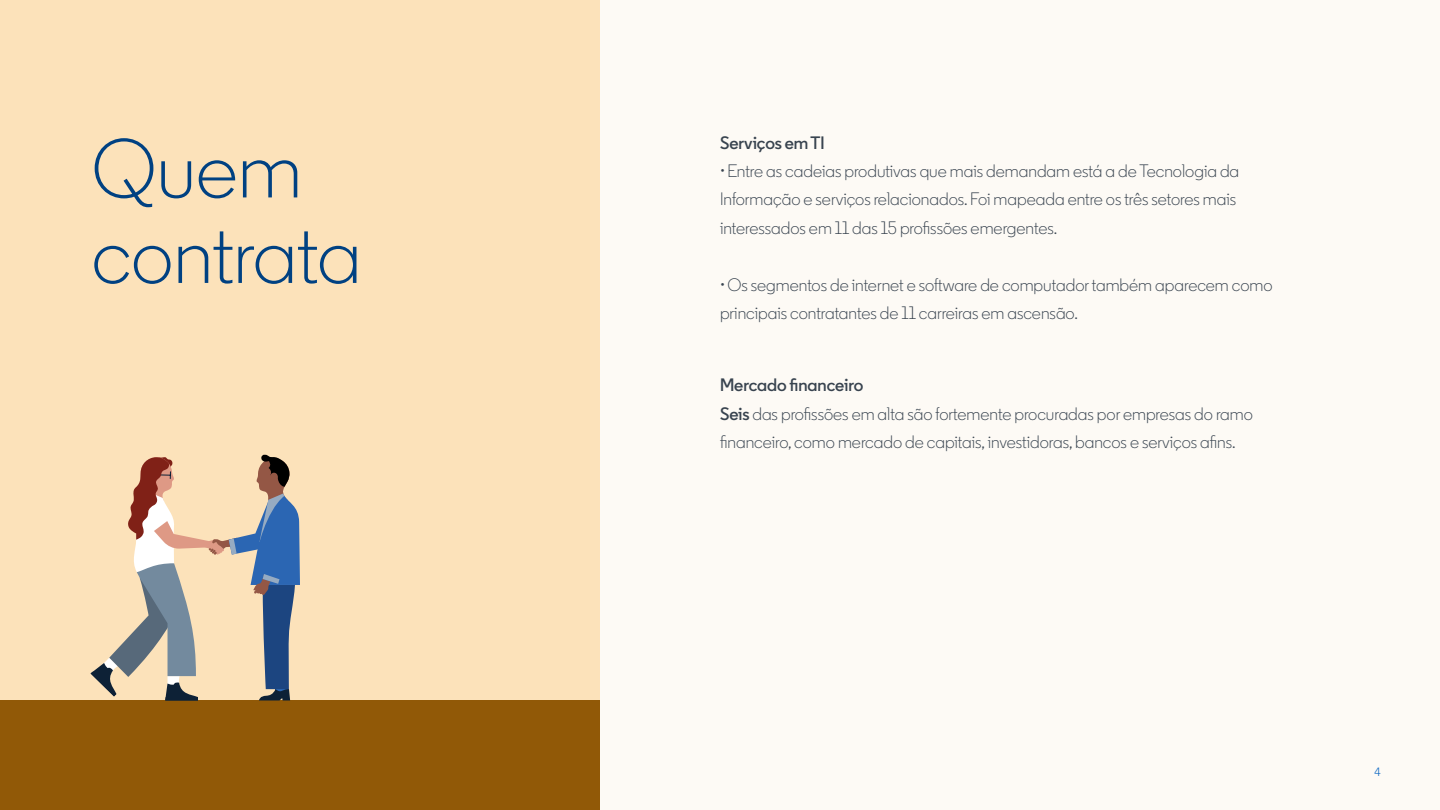
<style>
.page{position:relative;width:1440px;height:810px;background:#fdfaf5}
.page>*{position:absolute;margin:0;border:0;box-sizing:border-box;transform-origin:0 0}
.t1{font:300 83.25px/85.5px "Community";color:#004182}
.t2{font:300 18px/28.5px "Community";color:#38434f}
.t3{font:12px "Community";color:#0a66c2}
.s1{font-weight:600}
.s2{font-family:"LKN Slab";font-weight:600;font-style:italic}
</style>
<div class="page">
<div style="left:0;top:0;width:600px;height:810px;background:#fce2ba"></div>
<div style="left:0;top:700px;width:600px;height:110px;background:#915907"></div>
<svg style="left:91px;top:455px;width:209px;height:246px"></svg>
<h1 class="t1" style="left:92px;top:127px;width:272px">Quem contrata</h1>
<p class="t2" style="left:720px;top:128px;width:521px"><span class="s1">Serviços em TI<br></span><span class="s2">·</span> Entre as cadeias produtivas que mais demandam está a de Tecnologia da Informação e serviços relacionados. Foi mapeada entre os três setores mais interessados em 11 das 15 profissões emergentes.</p>
<p class="t2" style="left:720px;top:271px;width:554px"><span class="s2">·</span> Os segmentos de internet e software de computador também aparecem como principais contratantes de 11 carreiras em ascensão.</p>
<p class="t2" style="left:720px;top:371px;width:534px"><span class="s1">Mercado financeiro<br>Seis</span> das profissões em alta são fortemente procuradas por empresas do ramo financeiro, como mercado de capitais, investidoras, bancos e serviços afins.</p>
<p class="t3" style="left:1374px;top:765px;width:8px">4</p>
</div>
